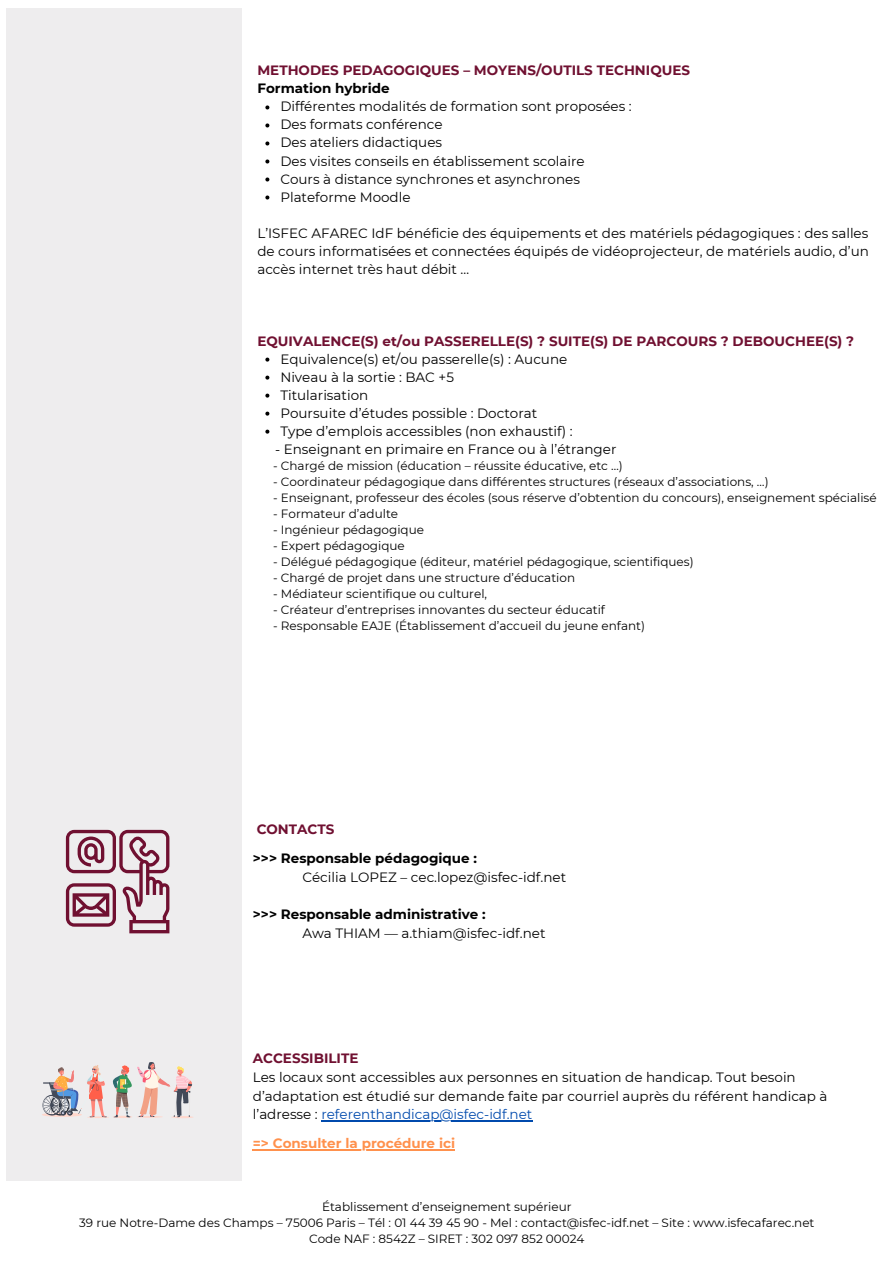
<style>
.page{position:relative;width:894px;height:1264px;background:#fff}
.page>*{position:absolute;margin:0;border:0;box-sizing:border-box;transform-origin:0 0}
.t1{font:13.5px/18.8px "Montserrat";color:#000}
.t2{font:700 13.5px/18px "Montserrat";color:#701031}
.t3{font:700 13.5px "Montserrat";color:#ff914d}
.t4{font:12px/16px "Montserrat";color:#000;text-align:center}
.s1{color:#000}
.s2{font-weight:700}
.s3{font-weight:700;color:#701031}
.s4{color:#004aad}
</style>
<div class="page">
<div style="left:6px;top:8px;width:235px;height:1172px;background:#eeedee"></div>
<hr style="left:87px;top:1116px;width:22px;height:2px;background:#ffd7cc;border-radius:50%">
<svg style="left:43px;top:1065px;width:64px;height:52px"></svg>
<hr style="left:171px;top:1116px;width:22px;height:2px;background:#ffd7cc;border-radius:50%">
<svg style="left:113px;top:1062px;width:80px;height:55px"></svg>
<svg style="left:66px;top:829px;width:103px;height:104px"></svg>
<hr style="left:321px;top:1120px;width:211px;height:1px;background:#004aad">
<hr style="left:253px;top:1149px;width:202px;height:1px;background:#ff914d">
<svg style="left:265px;top:105px;width:4px;height:4px"></svg>
<svg style="left:265px;top:123px;width:4px;height:4px"></svg>
<svg style="left:265px;top:141px;width:4px;height:4px"></svg>
<svg style="left:265px;top:159px;width:4px;height:4px"></svg>
<svg style="left:265px;top:177px;width:4px;height:4px"></svg>
<svg style="left:265px;top:195px;width:4px;height:4px"></svg>
<svg style="left:265px;top:357px;width:4px;height:4px"></svg>
<svg style="left:265px;top:375px;width:4px;height:4px"></svg>
<svg style="left:265px;top:393px;width:4px;height:4px"></svg>
<svg style="left:265px;top:411px;width:4px;height:4px"></svg>
<svg style="left:265px;top:429px;width:4px;height:4px"></svg>
<p class="t2" style="left:257px;top:62px;width:434px">METHODES PEDAGOGIQUES – MOYENS/OUTILS TECHNIQUES<br><span class="s1">Formation hybride</span></p>
<p class="t1" style="left:280px;top:97px;width:353px">Différentes modalités de formation sont proposées :</p>
<h3 class="t1" style="left:280px;top:115px;width:164px">Des formats conférence</h3>
<h2 class="t1" style="left:280px;top:133px;width:163px">Des ateliers didactiques</h2>
<p class="t1" style="left:280px;top:151px;width:306px">Des visites conseils en établissement scolaire</p>
<p class="t1" style="left:280px;top:169px;width:301px">Cours à distance synchrones et asynchrones</p>
<p class="t1" style="left:280px;top:187px;width:132px">Plateforme Moodle</p>
<p class="t1" style="left:257px;top:224px;width:613px;line-height:18px;text-align:justify">L’ISFEC AFAREC IdF bénéficie des équipements et des matériels pédagogiques : des salles de cours informatisées et connectées équipés de vidéoprojecteur, de matériels audio, d’un accès internet très haut débit …</p>
<p class="t2" style="left:257px;top:332px;width:598px">EQUIVALENCE(S) et/ou PASSERELLE(S) ? SUITE(S) DE PARCOURS ? DEBOUCHEE(S) ?</p>
<h4 class="t1" style="left:280px;top:349px;width:288px">Equivalence(s) et/ou passerelle(s) : Aucune</h4>
<h1 class="t1" style="left:280px;top:367px;width:175px">Niveau à la sortie : BAC +5</h1>
<h3 class="t1" style="left:280px;top:385px;width:89px">Titularisation</h3>
<h3 class="t1" style="left:280px;top:403px;width:258px">Poursuite d’études possible : Doctorat</h3>
<h3 class="t1" style="left:280px;top:421px;width:294px">Type d’emplois accessibles (non exhaustif) :</h3>
<h2 class="t1" style="left:275px;top:439px;width:343px">- Enseignant en primaire en France ou à l’étranger</h2>
<h2 class="t4" style="left:273px;top:457px;width:351px">- Chargé de mission (éducation – réussite éducative, etc …)</h2>
<h2 class="t4" style="left:273px;top:473px;width:497px">- Coordinateur pédagogique dans différentes structures (réseaux d’associations, …)</h2>
<h2 class="t4" style="left:273px;top:489px;width:605px">- Enseignant, professeur des écoles (sous réserve d’obtention du concours), enseignement spécialisé</h2>
<h2 class="t4" style="left:273px;top:505px;width:126px">- Formateur d’adulte</h2>
<h2 class="t4" style="left:273px;top:521px;width:152px">- Ingénieur pédagogique</h2>
<h2 class="t4" style="left:273px;top:537px;width:133px">- Expert pédagogique</h2>
<h4 class="t4" style="left:273px;top:553px;width:422px">- Délégué pédagogique (éditeur, matériel pédagogique, scientifiques)</h4>
<h4 class="t4" style="left:273px;top:569px;width:303px">- Chargé de projet dans une structure d’éducation</h4>
<h4 class="t4" style="left:273px;top:585px;width:215px">- Médiateur scientifique ou culturel,</h4>
<h4 class="t4" style="left:273px;top:601px;width:333px">- Créateur d’entreprises innovantes du secteur éducatif</h4>
<h4 class="t4" style="left:273px;top:617px;width:373px">- Responsable EAJE (Établissement d’accueil du jeune enfant)</h4>
<p class="t2" style="left:256px;top:820px;width:79px">CONTACTS</p>
<p class="t1" style="left:302px;top:848px;width:265px;text-indent:-50px"><span class="s2">&gt;&gt;&gt; Responsable pédagogique :<br></span>Cécilia LOPEZ – cec.lopez@isfec-idf.net</p>
<h2 class="t1" style="left:302px;top:904px;width:244px;text-indent:-50px"><span class="s2">&gt;&gt;&gt; Responsable administrative :<br></span>Awa THIAM — a.thiam@isfec-idf.net</h2>
<p class="t1" style="left:253px;top:1048px;width:576px"><span class="s3">ACCESSIBILITE<br></span>Les locaux sont accessibles aux personnes en situation de handicap. Tout besoin d’adaptation est étudié sur demande faite par courriel auprès du référent handicap à l’adresse : <span class="s4">referenthandicap@isfec-idf.net</span></p>
<p class="t3" style="left:253px;top:1135px;width:204px">=&gt; Consulter la procédure ici</p>
<p class="t4" style="left:79px;top:1198px;width:736px">Établissement d’enseignement supérieur<br>39 rue Notre-Dame des Champs – 75006 Paris – Tél : 01 44 39 45 90 - Mel : contact@isfec-idf.net – Site : www.isfecafarec.net<br>Code NAF : 8542Z – SIRET : 302 097 852 00024</p>
</div>
